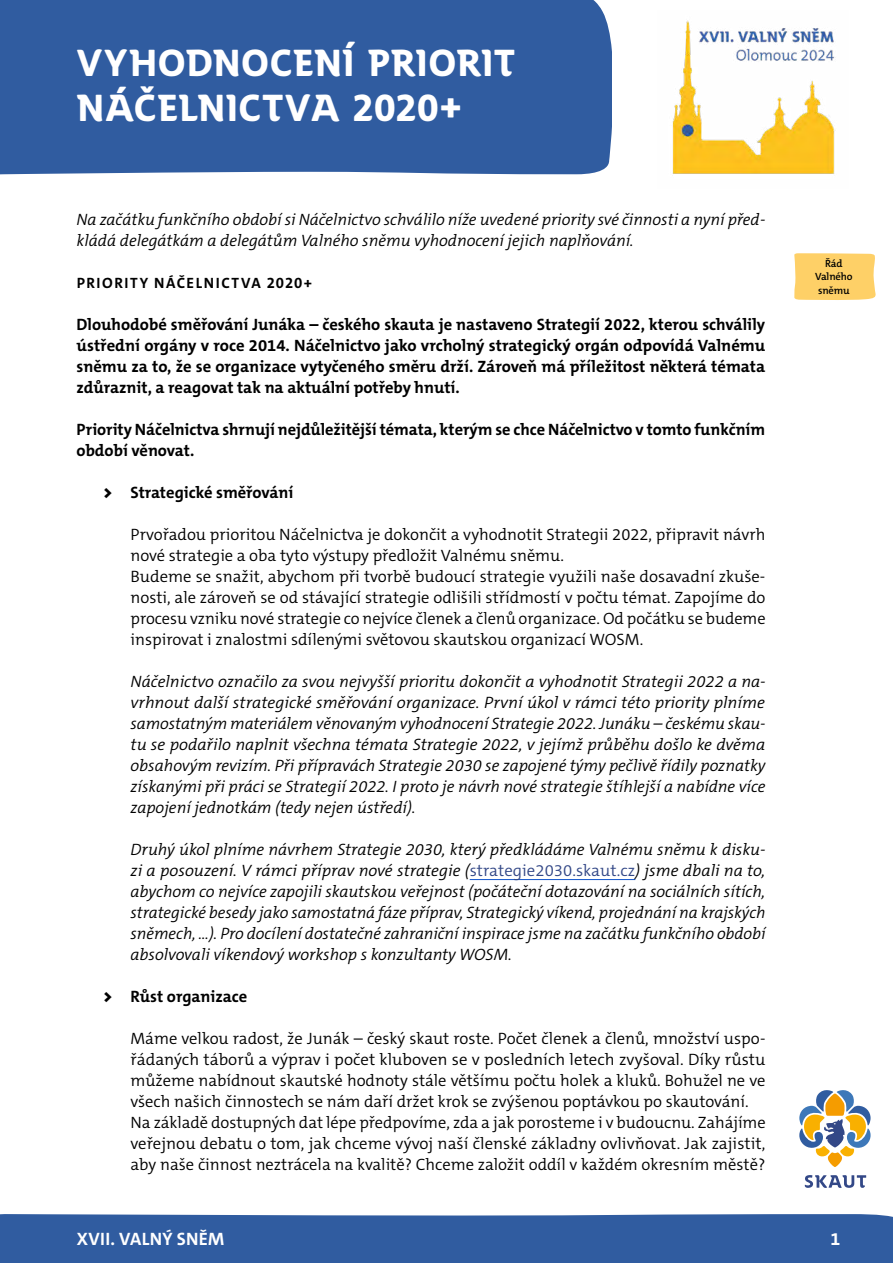
<style>
.page{position:relative;width:893px;height:1263px;background:#fff}
.page>*{position:absolute;margin:0;border:0;box-sizing:border-box;transform-origin:0 0}
.t1{font:700 37.5px/45px "SKAUT";letter-spacing:-.005em;color:#fff}
.t2{font:700 18px "The Mix C5";letter-spacing:.015em;color:#fff}
.text{font:300 16.5px/21px "The Mix C5";color:#000;text-align:justify}
.text-2{font:italic 300 16.5px/21px "The Mix C5";color:#000}
.koment{font:italic 300 16.5px/21px "The Mix C5";color:#000;text-align:justify}
.text-3{font:700 16.5px/21px "The Mix C5";color:#000;text-align:justify}
.Mezititulek{font:700 15px "The Mix C5";letter-spacing:.1em;color:#000}
.t3{font:600 10.5px/13.5px "The Mix C5";letter-spacing:-.01em;color:#000;text-align:center}
.s1{font-weight:900}
.s2{font-style:normal;color:#334887}
</style>
<div class="page">
<div style="left:0;top:0;width:612px;height:175px;background:#305ca0"></div>
<div style="left:0;top:1214px;width:893px;height:49px;background:#305ca0"></div>
<svg style="left:805px;top:1175px;width:61px;height:13px"></svg>
<svg style="left:799px;top:1090px;width:71px;height:77px"></svg>
<img style="left:672px;top:20px;width:163px;height:154px">
<svg style="left:794px;top:253px;width:82px;height:47px;background:#fed26e"></svg>
<hr style="left:470px;top:879px;width:165px;height:1px;background:#15c">
<h1 class="t1" style="left:77px;top:40px;width:441px">VYHODNOCENÍ PRIORIT<br>NÁČELNICTVA 2020+</h1>
<p class="text-2" style="left:77px;top:209px;width:690px">Na začátku funkčního období si Náčelnictvo schválilo níže uvedené priority své činnosti a nyní před&shy;kládá delegátkám a delegátům Valného sněmu vyhodnocení jejich naplňování.</p>
<p class="Mezititulek" style="left:77px;top:273px;width:237px">PRIORITY NÁČELNICTVA 2020+</p>
<p class="text-3" style="left:77px;top:314px;width:690px">Dlouhodobé směřování Junáka – českého skauta je nastaveno Strategií 2022, kterou schválily ústřední orgány v roce 2014. Náčelnictvo jako vrcholný strategický orgán odpovídá Valnému sněmu za to, že se organizace vytyčeného směru drží. Zároveň má příležitost některá témata zdůraznit, a reagovat tak na aktuální potřeby hnutí.</p>
<p class="text-3" style="left:77px;top:419px;width:690px">Priority Náčelnictva shrnují nejdůležitější témata, kterým se chce Náčelnictvo v tomto funkčním období věnovat.</p>
<p class="text-3" style="left:104px;top:482px;width:191px"><span class="s1">&gt;</span> Strategické směřování</p>
<p class="text" style="left:131px;top:524px;width:636px">Prvořadou prioritou Náčelnictva je dokončit a vyhodnotit Strategii 2022, připravit návrh nové strategie a oba tyto výstupy předložit Valnému sněmu.</p>
<p class="text" style="left:131px;top:566px;width:637px">Budeme se snažit, abychom při tvorbě budoucí strategie využili naše dosavadní zkuše&shy;nosti, ale zároveň se od stávající strategie odlišili střídmostí v počtu témat. Zapojíme do procesu vzniku nové strategie co nejvíce členek a členů organizace. Od počátku se budeme inspirovat i znalostmi sdílenými světovou skautskou organizací WOSM.</p>
<p class="koment" style="left:131px;top:671px;width:636px">Náčelnictvo označilo za svou nejvyšší prioritu dokončit a vyhodnotit Strategii 2022 a na&shy;vrhnout další strategické směřování organizace. První úkol v rámci této priority plníme samostatným materiálem věnovaným vyhodnocení Strategie 2022. Junáku – českému skau&shy;tu se podařilo naplnit všechna témata Strategie 2022, v jejímž průběhu došlo ke dvěma obsahovým revizím. Při přípravách Strategie 2030 se zapojené týmy pečlivě řídily poznatky získanými při práci se Strategií 2022. I proto je návrh nové strategie štíhlejší a nabídne více zapojení jednotkám (tedy nejen ústředí).</p>
<p class="text-2" style="left:131px;top:839px;width:637px;text-align:justify">Druhý úkol plníme návrhem Strategie 2030, který předkládáme Valnému sněmu k disku&shy;zi a posouzení. V rámci příprav nové strategie (<span class="s2">strategie2030.skaut.cz</span>) jsme dbali na to, abychom co nejvíce zapojili skautskou veřejnost (počáteční dotazování na sociálních sítích, strategické besedy jako samostatná fáze příprav, Strategický víkend, projednání na krajských sněmech, …). Pro docílení dostatečné zahraniční inspirace jsme na začátku funkčního období absolvovali víkendový workshop s konzultanty WOSM.</p>
<p class="text-3" style="left:104px;top:986px;width:145px"><span class="s1">&gt;</span> Růst organizace</p>
<p class="text" style="left:131px;top:1028px;width:636px">Máme velkou radost, že Junák – český skaut roste. Počet členek a členů, množství uspo&shy;řádaných táborů a výprav i počet kluboven se v posledních letech zvyšoval. Díky růstu můžeme nabídnout skautské hodnoty stále většímu počtu holek a kluků. Bohužel ne ve všech našich činnostech se nám daří držet krok se zvýšenou poptávkou po skautování.</p>
<p class="text" style="left:131px;top:1112px;width:637px">Na základě dostupných dat lépe předpovíme, zda a jak porosteme i v budoucnu. Zahájíme veřejnou debatu o tom, jak chceme vývoj naší členské základny ovlivňovat. Jak zajistit, aby naše činnost neztrácela na kvalitě? Chceme založit oddíl v každém okresním městě?</p>
<p class="t2" style="left:77px;top:1227px;width:149px">XVII. VALNÝ SNĚM</p>
<p class="t3" style="left:815px;top:257px;width:39px">Řád<br>Valného sněmu</p>
<p class="t2" style="left:830px;top:1227px;width:11px">1</p>
</div>
